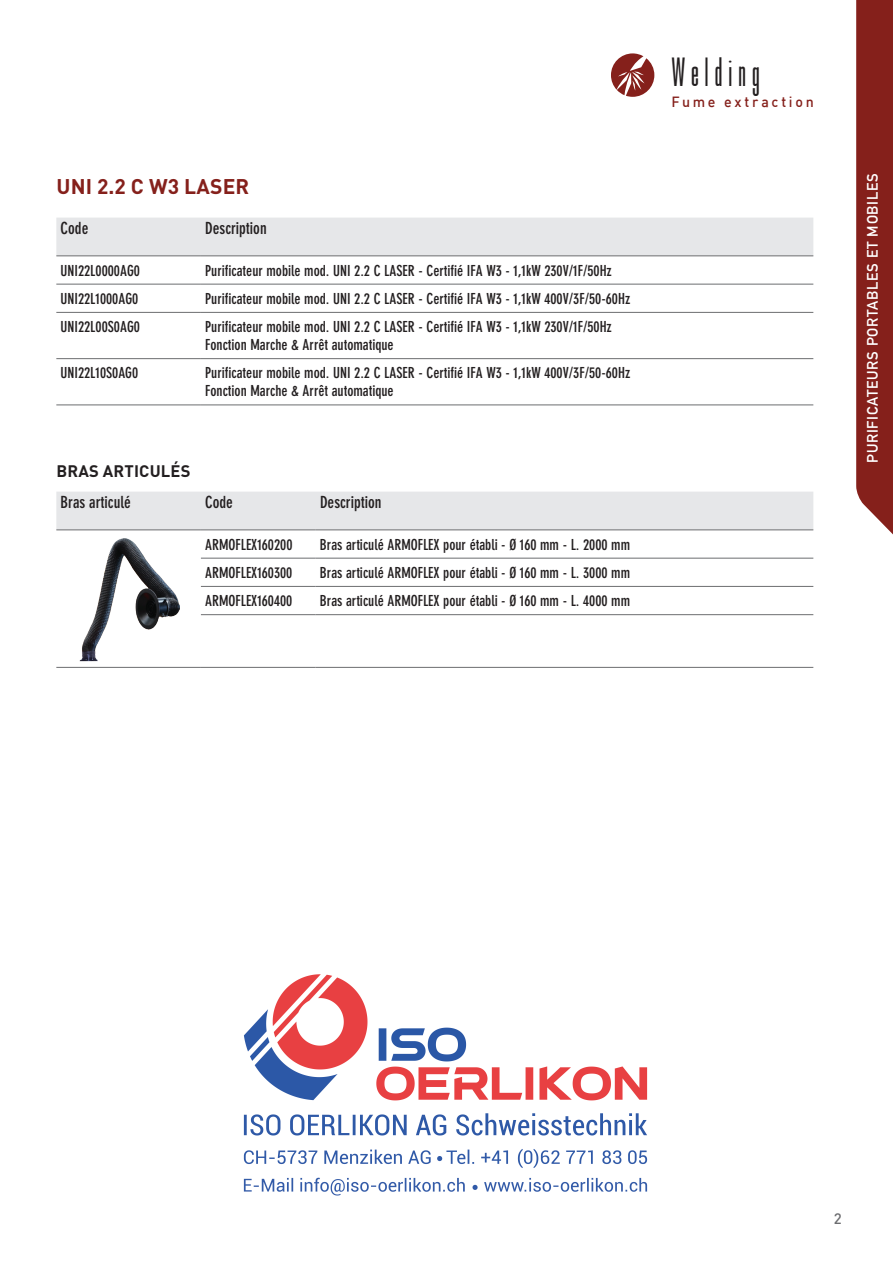
<style>
.page{position:relative;width:893px;height:1263px;background:#fff}
.page>*{position:absolute;margin:0;border:0;box-sizing:border-box;transform-origin:0 0}
.t1{font:42.75px "Bee Three";letter-spacing:.145em;color:#231f20}
.t2{font:700 21px "DIN Pro";letter-spacing:.01em;color:#85201b}
.t3{font:700 condensed 16.5px "DIN Neuzeit Grotesk";color:#231f20}
.t4{font:700 16.5px "DIN Pro";letter-spacing:.01em;color:#231f20}
.t5{font:700 condensed 15px "DIN Neuzeit Grotesk";color:#231f20}
.t6{font:15px "DIN Mittelschrift";letter-spacing:.05em;color:#fff}
.t7{font:500 15px "DIN Pro";color:#6c6d70}
.t8{font:500 14.55px "DIN";letter-spacing:.19em;color:#85201b}
</style>
<div class="page">
<div style="left:856px;top:0;width:37px;height:535px;background:#85201b"></div>
<svg style="left:611px;top:53px;width:43px;height:44px"></svg>
<div style="left:56px;top:218px;width:757px;height:38px;background:#e6e7e9"></div>
<hr style="left:56px;top:284px;width:145px;height:1px;background:#6c6d70">
<hr style="left:201px;top:284px;width:612px;height:1px;background:#6c6d70">
<hr style="left:56px;top:312px;width:145px;height:1px;background:#6c6d70">
<hr style="left:201px;top:312px;width:612px;height:1px;background:#6c6d70">
<hr style="left:56px;top:358px;width:145px;height:1px;background:#6c6d70">
<hr style="left:201px;top:358px;width:612px;height:1px;background:#6c6d70">
<hr style="left:56px;top:405px;width:145px;height:1px;background:#6c6d70">
<hr style="left:201px;top:405px;width:612px;height:1px;background:#6c6d70">
<hr style="left:56px;top:256px;width:145px;height:1px;background:#6c6d70">
<hr style="left:201px;top:256px;width:612px;height:1px;background:#6c6d70">
<div style="left:56px;top:492px;width:757px;height:38px;background:#e6e7e9"></div>
<hr style="left:201px;top:558px;width:115px;height:1px;background:#6c6d70">
<hr style="left:201px;top:586px;width:115px;height:1px;background:#6c6d70">
<hr style="left:201px;top:614px;width:115px;height:1px;background:#6c6d70">
<hr style="left:201px;top:667px;width:115px;height:1px;background:#6c6d70">
<hr style="left:316px;top:558px;width:497px;height:1px;background:#6c6d70">
<hr style="left:316px;top:586px;width:497px;height:1px;background:#6c6d70">
<hr style="left:316px;top:614px;width:497px;height:1px;background:#6c6d70">
<hr style="left:316px;top:667px;width:497px;height:1px;background:#6c6d70">
<hr style="left:56px;top:667px;width:145px;height:1px;background:#6c6d70">
<hr style="left:56px;top:530px;width:145px;height:1px;background:#6c6d70">
<hr style="left:201px;top:530px;width:115px;height:1px;background:#6c6d70">
<hr style="left:316px;top:530px;width:497px;height:1px;background:#6c6d70">
<img style="left:80px;top:538px;width:100px;height:124px">
<img style="left:243px;top:974px;width:405px;height:222px">
<p class="t2" style="left:56px;top:172px;width:194px">UNI 2.2 C W3 LASER</p>
<p class="t3" style="left:61px;top:219px;width:29px">Code</p>
<p class="t3" style="left:205px;top:219px;width:63px">Description</p>
<p class="t5" style="left:61px;top:262px;width:81px">UNI22L0000AG0</p>
<p class="t5" style="left:205px;top:262px;width:408px">Purificateur mobile mod. UNI 2.2 C LASER - Certifié IFA W3 - 1,1kW 230V/1F/50Hz</p>
<p class="t5" style="left:61px;top:290px;width:79px">UNI22L1000AG0</p>
<p class="t5" style="left:205px;top:290px;width:427px">Purificateur mobile mod. UNI 2.2 C LASER - Certifié IFA W3 - 1,1kW 400V/3F/50-60Hz</p>
<p class="t5" style="left:61px;top:318px;width:81px">UNI22L00S0AG0</p>
<p class="t5" style="left:205px;top:318px;width:408px">Purificateur mobile mod. UNI 2.2 C LASER - Certifié IFA W3 - 1,1kW 230V/1F/50Hz</p>
<p class="t5" style="left:205px;top:336px;width:190px">Fonction Marche &amp; Arrêt automatique</p>
<p class="t5" style="left:61px;top:364px;width:79px">UNI22L10S0AG0</p>
<p class="t5" style="left:205px;top:364px;width:427px">Purificateur mobile mod. UNI 2.2 C LASER - Certifié IFA W3 - 1,1kW 400V/3F/50-60Hz</p>
<p class="t5" style="left:205px;top:382px;width:190px">Fonction Marche &amp; Arrêt automatique</p>
<p class="t4" style="left:56px;top:460px;width:135px">BRAS ARTICULÉS</p>
<p class="t3" style="left:61px;top:493px;width:72px">Bras articulé</p>
<p class="t3" style="left:205px;top:493px;width:29px">Code</p>
<p class="t3" style="left:320px;top:493px;width:63px">Description</p>
<p class="t5" style="left:205px;top:536px;width:89px">ARMOFLEX160200</p>
<p class="t5" style="left:320px;top:536px;width:312px">Bras articulé ARMOFLEX pour établi - Ø 160 mm - L. 2000 mm</p>
<p class="t5" style="left:205px;top:564px;width:89px">ARMOFLEX160300</p>
<p class="t5" style="left:320px;top:564px;width:312px">Bras articulé ARMOFLEX pour établi - Ø 160 mm - L. 3000 mm</p>
<p class="t5" style="left:205px;top:592px;width:89px">ARMOFLEX160400</p>
<p class="t5" style="left:320px;top:592px;width:312px">Bras articulé ARMOFLEX pour établi - Ø 160 mm - L. 4000 mm</p>
<h1 class="t1" style="left:671px;top:52px;width:90px">Welding</h1>
<p class="t8" style="left:671px;top:93px;width:144px">Fume extraction</p>
<p class="t6" style="left:864px;top:463px;width:291px;rotate:-90deg">PURIFICATEURS PORTABLES ET MOBILES</p>
<p class="t7" style="left:834px;top:1209px;width:9px">2</p>
<p class="t7" style="left:834px;top:1210px;width:9px">3</p>
</div>
